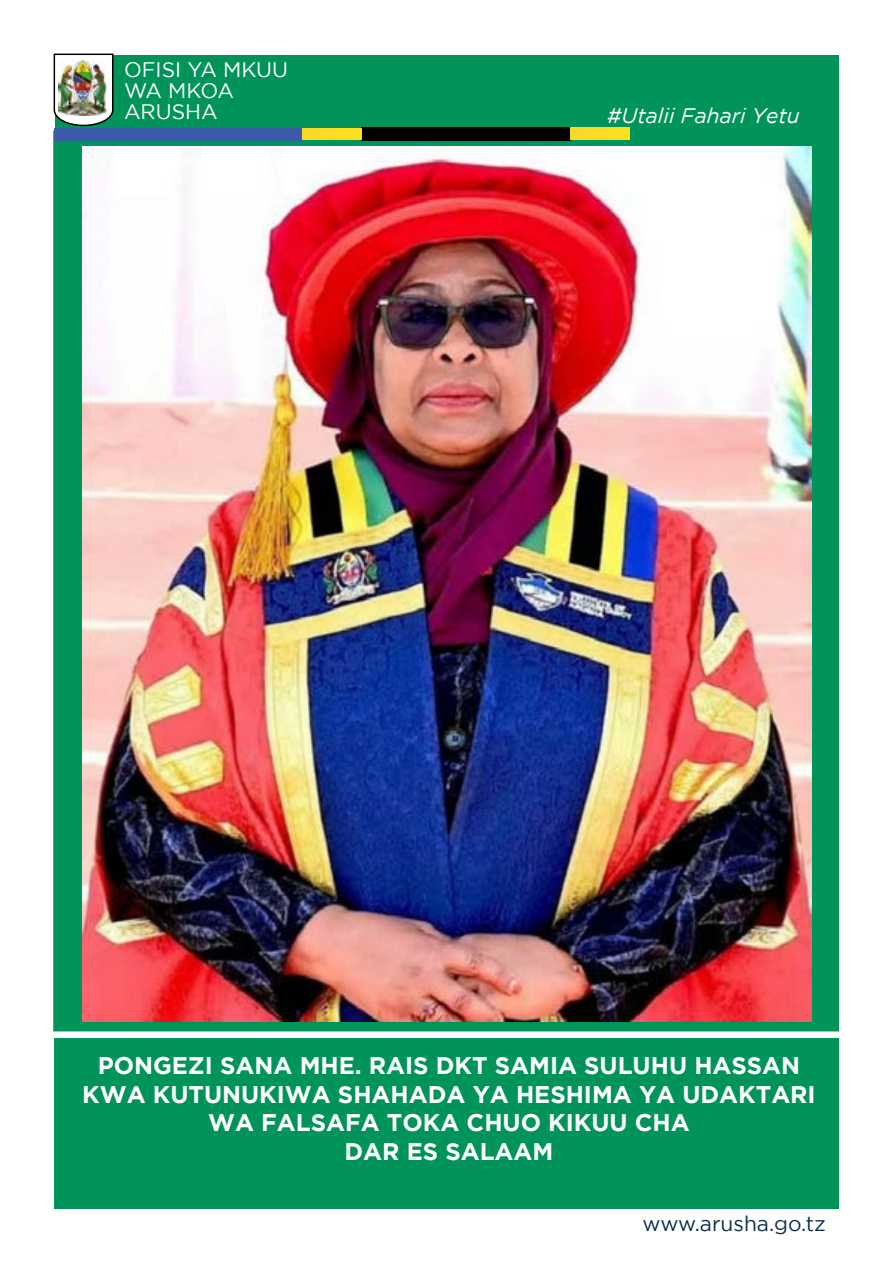
<style>
.page{position:relative;width:893px;height:1263px;background:#fff}
.page>*{position:absolute;margin:0;border:0;box-sizing:border-box;transform-origin:0 0}
.t1{font:700 24px/28.8px "Gotham";color:#fff;text-align:center}
.t2{font:21px/21px "Gotham";color:#fff}
.t3{font:italic 21px "Gotham";color:#fff}
.t4{font:21px "Gotham";color:#0d2e50}
</style>
<div class="page">
<div style="left:53px;top:131px;width:786px;height:900px;border:34px solid #00945a"></div>
<div style="left:55px;top:55px;width:783px;height:82px;background:#00945a"></div>
<div style="left:54px;top:128px;width:249px;height:13px;background:#3a5ba9"></div>
<div style="left:361px;top:128px;width:210px;height:13px;background:#000"></div>
<div style="left:629px;top:128px;width:209px;height:11px;background:#00945a"></div>
<div style="left:303px;top:128px;width:59px;height:12px;background:#fcdc23"></div>
<div style="left:571px;top:128px;width:58px;height:11px;background:#fcdc23"></div>
<svg style="left:53px;top:53px;width:61px;height:74px;background:#a9beb5"></svg>
<img style="left:59px;top:61px;width:47px;height:55px">
<div style="left:54px;top:1038px;width:785px;height:171px;background:#00945a"></div>
<img style="left:82px;top:146px;width:730px;height:875px">
<p class="t2" style="left:124px;top:59px;width:166px">OFISI YA MKUU<br>WA MKOA<br>ARUSHA</p>
<p class="t3" style="left:607px;top:104px;width:194px">#Utalii Fahari Yetu</p>
<p class="t1" style="left:82px;top:1050px;width:735px">PONGEZI SANA MHE. RAIS DKT SAMIA SULUHU HASSAN KWA KUTUNUKIWA SHAHADA YA HESHIMA YA UDAKTARI WA FALSAFA TOKA CHUO KIKUU CHA<br>DAR ES SALAAM</p>
<p class="t4" style="left:642px;top:1212px;width:185px">www.arusha.go.tz</p>
</div>
